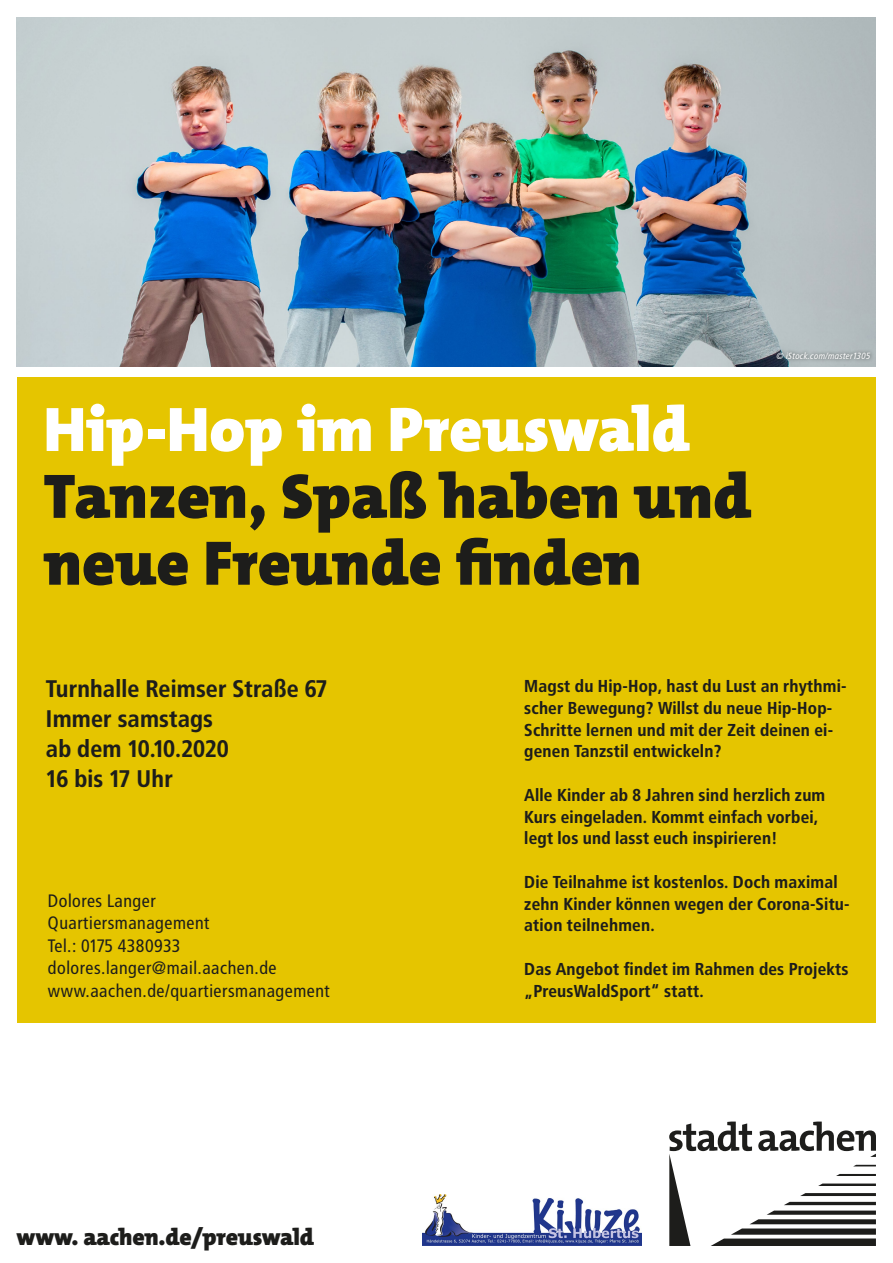
<style>
.page{position:relative;width:893px;height:1263px;background:#fff}
.page>*{position:absolute;margin:0;border:0;box-sizing:border-box;transform-origin:0 0}
.Titel_Mix_Black_A3_9{font:900 63.53px/66.8px "The Mix Os F";color:#1d1d1b}
.Einleitungstext_Tran{font:700 24px "Transit";letter-spacing:-.015em;color:#1d1d1b}
.Fliesstext_Transit_R{font:900 23.7px "The Mix Os F";letter-spacing:-.01em;color:#1d1d1b}
.Fliesstext_Transit_R-2{font:18px "Transit";letter-spacing:-.01em;color:#1d1d1b}
.Fliesstext_Transit_R-3{font:700 17.25px/21.8px "Transit";letter-spacing:-.01em;color:#1d1d1b}
.Fliesstext_Transit_R-4{font:italic 9px "Transit";letter-spacing:-.01em;color:#fff}
.s1{color:#fff}
</style>
<div class="page">
<img style="left:17px;top:17px;width:859px;height:350px">
<div style="left:17px;top:377px;width:859px;height:646px;background:#e5c500"></div>
<svg style="left:669px;top:1121px;width:207px;height:125px"></svg>
<img style="left:422px;top:1195px;width:219px;height:51px">
<div style="left:773px;top:348px;width:101px;height:15px;background:#1d1d1b;opacity:.75"></div>
<p class="Titel_Mix_Black_A3_9" style="left:44px;top:397px;width:709px"><span class="s1">Hip-Hop im Preuswald<br></span>Tanzen, Spaß haben und neue Freunde finden</p>
<p class="Fliesstext_Transit_R-4" style="left:776px;top:351px;width:96px">© iStock.com/master1305</p>
<p class="Einleitungstext_Tran" style="left:46px;top:674px;width:284px">Turnhalle Reimser Straße 67</p>
<p class="Einleitungstext_Tran" style="left:46px;top:704px;width:169px">Immer samstags</p>
<p class="Einleitungstext_Tran" style="left:46px;top:734px;width:185px">ab dem 10.10.2020</p>
<p class="Einleitungstext_Tran" style="left:46px;top:764px;width:129px">16 bis 17 Uhr</p>
<p class="Fliesstext_Transit_R-2" style="left:48px;top:890px;width:110px">Dolores Langer</p>
<p class="Fliesstext_Transit_R-2" style="left:48px;top:912px;width:164px">Quartiersmanagement</p>
<p class="Fliesstext_Transit_R-2" style="left:48px;top:935px;width:135px">Tel.: 0175 4380933</p>
<p class="Fliesstext_Transit_R-2" style="left:48px;top:957px;width:231px">dolores.langer@mail.aachen.de</p>
<p class="Fliesstext_Transit_R-2" style="left:48px;top:980px;width:284px">www.aachen.de/quartiersmanagement</p>
<p class="Fliesstext_Transit_R" style="left:16px;top:1221px;width:299px">www. aachen.de/preuswald</p>
<p class="Fliesstext_Transit_R-3" style="left:524px;top:675px;width:324px">Magst du Hip-Hop, hast du Lust an rhythmi&shy;scher Bewegung? Willst du neue Hip-Hop-Schritte lernen und mit der Zeit deinen ei&shy;genen Tanzstil entwickeln?</p>
<p class="Fliesstext_Transit_R-3" style="left:524px;top:784px;width:303px">Alle Kinder ab 8 Jahren sind herzlich zum<br>Kurs eingeladen. Kommt einfach vorbei, legt los und lasst euch inspirieren!</p>
<p class="Fliesstext_Transit_R-3" style="left:524px;top:871px;width:327px">Die Teilnahme ist kostenlos. Doch maximal zehn Kinder können wegen der Corona-Situ&shy;ation teilnehmen.</p>
<p class="Fliesstext_Transit_R-3" style="left:524px;top:958px;width:326px">Das Angebot findet im Rahmen des Projekts „PreusWaldSport“ statt.</p>
</div>
